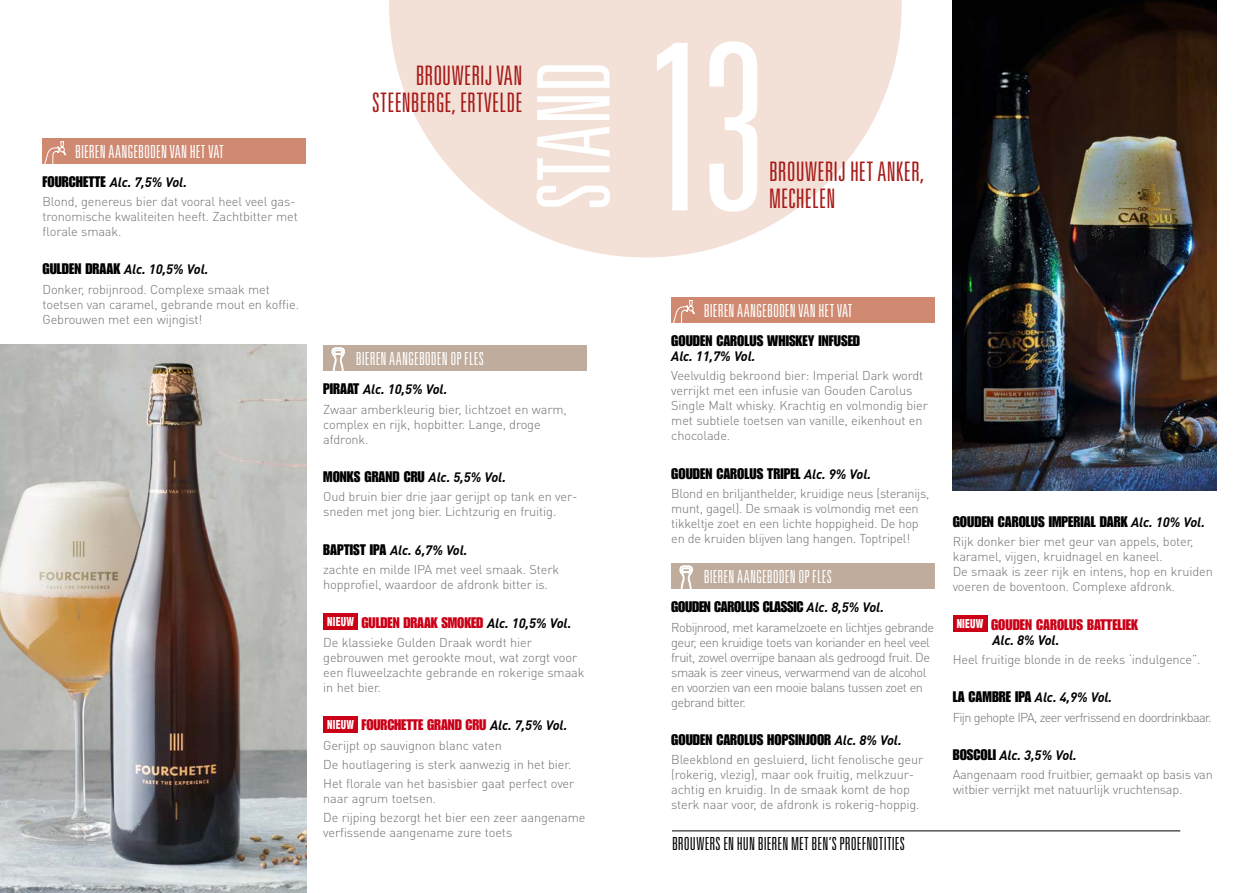
<style>
.page{position:relative;width:1259px;height:893px;background:#fff}
.page>*{position:absolute;margin:0;border:0;box-sizing:border-box;transform-origin:0 0}
.t1{font:300 ultra-condensed 232.05px "Univers LT Std";color:#fff}
.t2{font:300 ultra-condensed 100.2px "Univers LT Std";letter-spacing:-.005em;color:#fff}
.t3{font:300 ultra-condensed 26.85px/26.8px "Univers LT Std";letter-spacing:.005em;color:#a71a18;text-align:right}
.t4{font:300 ultra-condensed 18px "Univers LT Std";color:#fff}
.t5{font:300 ultra-condensed 18px "Univers LT Std";letter-spacing:.01em;color:#000}
.t6{font:15px "Impact LT Std";color:#000}
.t7{font:15px "Impact LT Std";letter-spacing:-.01em;color:#cb0017}
.t8{font:15px "Impact LT Std";letter-spacing:-.02em;color:#000}
.t9{font:italic 700 13.5px "DIN Pro";letter-spacing:-.01em;color:#000}
.t10{font:300 12.75px/15px "DIN Pro";letter-spacing:-.01em;color:#6f7070}
.t11{font:300 12.75px/15px "DIN Pro";letter-spacing:-.04em;color:#6f7070}
.t12{font:300 12.75px "DIN Pro";letter-spacing:-.05em;color:#6f7070}
.s1{font-family:"Impact LT Std";font-weight:400;font-style:normal;font-size:15px}
.s2{font-family:"DIN Pro";font-weight:700;font-style:italic;font-size:13.5px}
.s3{font-family:"Helvetica LT Std";font-weight:900;font-stretch:condensed;font-size:12px;color:#fff}
.s4{font-family:"DIN Pro";font-weight:700;font-style:italic;font-size:13.5px;color:#000}
</style>
<div class="page">
<svg style="left:389px;top:0;width:512px;height:257px;fill:#f3e1d8"></svg>
<img style="left:0;top:345px;width:306px;height:548px">
<div style="left:43px;top:138px;width:263px;height:26px;background:#cf8971"></div>
<svg style="left:44px;top:141px;width:23px;height:23px"></svg>
<div style="left:323px;top:345px;width:264px;height:26px;background:#bfac9c"></div>
<svg style="left:332px;top:347px;width:13px;height:24px"></svg>
<div style="left:323px;top:614px;width:35px;height:16px;background:#cb0017"></div>
<div style="left:323px;top:716px;width:35px;height:17px;background:#cb0017"></div>
<div style="left:671px;top:297px;width:264px;height:25px;background:#cf8971"></div>
<svg style="left:673px;top:300px;width:22px;height:22px"></svg>
<div style="left:671px;top:563px;width:264px;height:26px;background:#bfac9c"></div>
<svg style="left:679px;top:565px;width:14px;height:24px"></svg>
<img style="left:952px;top:0;width:264px;height:490px">
<div style="left:952px;top:616px;width:35px;height:16px;background:#cb0017"></div>
<hr style="left:672px;top:831px;width:508px;height:1px;background:#000">
<h3 class="t4" style="left:75px;top:142px;width:150px">BIEREN AANGEBODEN VAN HET VAT</h3>
<p class="t9" style="left:43px;top:173px;width:146px"><span class="s1">FOURCHETTE</span> Alc. 7,5% Vol.</p>
<p class="t10" style="left:43px;top:193px;width:257px">Blond, genereus bier dat vooral heel veel gas&shy;tronomische kwaliteiten heeft. Zachtbitter met florale smaak.</p>
<p class="t9" style="left:43px;top:260px;width:167px"><span class="s1">GULDEN DRAAK</span> Alc. 10,5% Vol.</p>
<p class="t10" style="left:43px;top:281px;width:258px">Donker, robijnrood. Complexe smaak met toetsen van caramel, gebrande mout en koffie.<br>Gebrouwen met een wijngist!</p>
<h3 class="t3" style="left:372px;top:62px;width:152px">BROUWERIJ VAN<br>STEENBERGE, ERTVELDE</h3>
<h2 class="t2" style="left:522px;top:210px;width:152px;rotate:-90deg">STAND</h2>
<h3 class="t4" style="left:356px;top:349px;width:129px">BIEREN AANGEBODEN OP FLES</h3>
<p class="t9" style="left:323px;top:380px;width:126px"><span class="s1">PIRAAT</span> Alc. 10,5% Vol.</p>
<p class="t10" style="left:323px;top:401px;width:245px">Zwaar amberkleurig bier, lichtzoet en warm, complex en rijk, hopbitter. Lange, droge afdronk.</p>
<p class="t6" style="left:323px;top:468px;width:184px">MONKS GRAND CRU <span class="s2">Alc. 5,5% Vol.</span></p>
<p class="t10" style="left:323px;top:489px;width:256px">Oud bruin bier drie jaar gerijpt op tank en ver&shy;sneden met jong bier. Lichtzurig en fruitig.</p>
<p class="t9" style="left:323px;top:541px;width:146px"><span class="s1">BAPTIST IPA</span> Alc. 6,7% Vol.</p>
<p class="t10" style="left:323px;top:561px;width:237px">zachte en milde IPA met veel smaak. Sterk hopprofiel, waardoor de afdronk bitter is.</p>
<p class="t7" style="left:327px;top:614px;width:246px"><span class="s3">NIEUW</span> GULDEN DRAAK SMOKED <span class="s4">Alc. 10,5% Vol.</span></p>
<p class="t10" style="left:323px;top:634px;width:263px">De klassieke Gulden Draak wordt hier gebrouwen met gerookte mout, wat zorgt voor een fluweelzachte gebrande en rokerige smaak in het bier.</p>
<p class="t7" style="left:327px;top:716px;width:242px"><span class="s3">NIEUW</span> FOURCHETTE GRAND CRU <span class="s4">Alc. 7,5% Vol.</span></p>
<p class="t10" style="left:323px;top:735px;width:252px;line-height:19.2px">Gerijpt op sauvignon blanc vaten<br>De houtlagering is sterk aanwezig in het bier.<br>Het florale van het basisbier gaat perfect over</p>
<p class="t10" style="left:323px;top:788px;width:264px;line-height:19.2px">naar agrum toetsen.<br>De rijping bezorgt het bier een zeer aangename</p>
<p class="t10" style="left:323px;top:825px;width:190px">verfissende aangename zure toets</p>
<h1 class="t1" style="left:645px;top:7px;width:121px">13</h1>
<h3 class="t3" style="left:769px;top:158px;width:157px;text-align:left">BROUWERIJ HET ANKER,<br>MECHELEN</h3>
<h3 class="t4" style="left:704px;top:301px;width:150px">BIEREN AANGEBODEN VAN HET VAT</h3>
<p class="t6" style="left:671px;top:332px;width:190px">GOUDEN CAROLUS WHISKEY INFUSED</p>
<p class="t9" style="left:671px;top:347px;width:86px">Alc. 11,7% Vol.</p>
<p class="t10" style="left:671px;top:368px;width:258px">Veelvuldig bekroond bier: Imperial Dark wordt verrijkt met een infusie van Gouden Carolus Single Malt whisky. Krachtig en volmondig bier met subtiele toetsen van vanille, eikenhout en chocolade.</p>
<p class="t6" style="left:671px;top:465px;width:201px">GOUDEN CAROLUS TRIPEL <span class="s2">Alc. 9% Vol.</span></p>
<p class="t10" style="left:671px;top:486px;width:260px">Blond en briljanthelder, kruidige neus (steranijs, munt, gagel). De smaak is volmondig met een tikkeltje zoet en een lichte hoppigheid. De hop en de kruiden blijven lang hangen. Toptripel!</p>
<h3 class="t4" style="left:704px;top:567px;width:129px">BIEREN AANGEBODEN OP FLES</h3>
<p class="t8" style="left:671px;top:598px;width:214px">GOUDEN CAROLUS CLASSIC <span class="s2">Alc. 8,5% Vol.</span></p>
<p class="t11" style="left:671px;top:619px;width:264px">Robijnrood, met karamelzoete en lichtjes gebrande geur, een kruidige toets van koriander en heel veel fruit, zowel overrijpe banaan als gedroogd fruit. De smaak is zeer vineus, verwarmend van de alcohol en voorzien van een mooie balans tussen zoet en gebrand bitter.</p>
<p class="t6" style="left:671px;top:731px;width:232px">GOUDEN CAROLUS HOPSINJOOR <span class="s2">Alc. 8% Vol.</span></p>
<p class="t10" style="left:671px;top:752px;width:253px">Bleekblond en gesluierd, licht fenolische geur (rokerig, vlezig), maar ook fruitig, melkzuur&shy;achtig en kruidig. In de smaak komt de hop sterk naar voor, de afdronk is rokerig-hoppig.</p>
<h3 class="t5" style="left:672px;top:835px;width:234px">BROUWERS EN HUN BIEREN MET BEN’S PROEFNOTITIES</h3>
<p class="t6" style="left:952px;top:513px;width:254px">GOUDEN CAROLUS IMPERIAL DARK <span class="s2">Alc. 10% Vol.</span></p>
<p class="t10" style="left:952px;top:533px;width:262px">Rijk donker bier met geur van appels, boter, karamel, vijgen, kruidnagel en kaneel.<br>De smaak is zeer rijk en intens, hop en kruiden voeren de boventoon. Complexe afdronk.</p>
<p class="t7" style="left:956px;top:616px;width:183px"><span class="s3">NIEUW</span> GOUDEN CAROLUS BATTELIEK</p>
<p class="t9" style="left:992px;top:631px;width:68px">Alc. 8% Vol.</p>
<p class="t10" style="left:952px;top:651px;width:249px">Heel fruitige blonde in de reeks ‘indulgence”.</p>
<p class="t9" style="left:952px;top:688px;width:161px"><span class="s1">LA CAMBRE IPA</span> Alc. 4,9% Vol.</p>
<p class="t12" style="left:952px;top:708px;width:260px">Fijn gehopte IPA, zeer verfrissend en doordrinkbaar.</p>
<p class="t9" style="left:952px;top:746px;width:126px"><span class="s1">BOSCOLI</span> Alc. 3,5% Vol.</p>
<p class="t10" style="left:952px;top:767px;width:261px">Aangenaam rood fruitbier, gemaakt op basis van witbier verrijkt met natuurlijk vruchtensap.</p>
</div>
